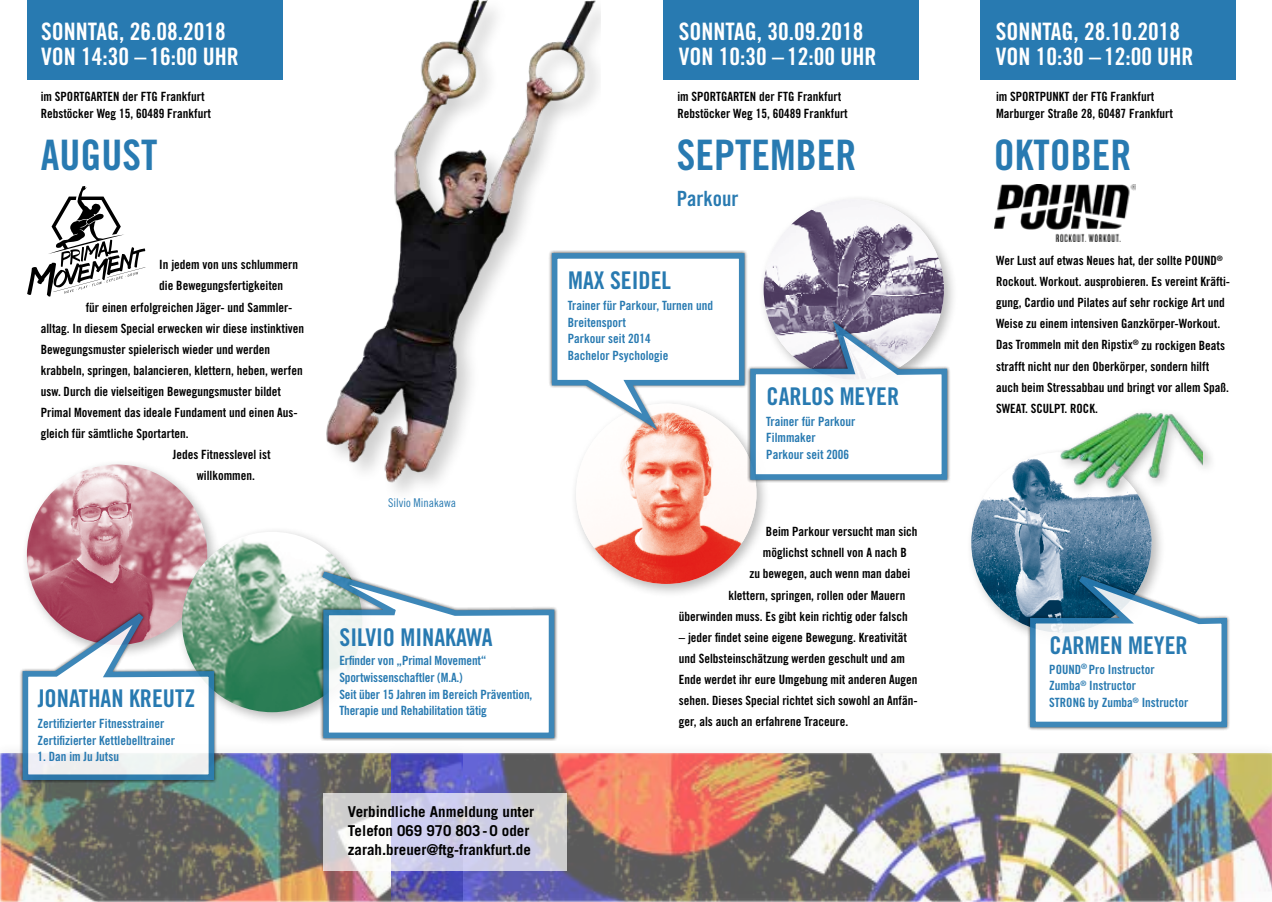
<style>
.page{position:relative;width:1272px;height:902px;background:#fff}
.page>*{position:absolute;margin:0;border:0;box-sizing:border-box;transform-origin:0 0}
.t1{font:42px "Trade Gothic Bold Cond Twenty";color:#287ab1}
.t2{font:24.45px "Trade Gothic Bold Cond Twenty";color:#287ab1}
.t3{font:24px/25.3px "Trade Gothic Bold Cond Twenty";color:#fff}
.t4{font:21px "Trade Gothic Bold Cond Twenty";color:#287ab1}
.t5{font:700 15px/19px "Trade Gothic";color:#000}
.t6{font:12.75px/21.1px "Trade Gothic Bold Cond Twenty";color:#000}
.t7{font:12.75px/16.5px "Trade Gothic Bold Cond Twenty";color:#287ab1}
.t8{font:12px "Trade Gothic Cond Eighteen";color:#287ab1}
</style>
<div class="page">
<div style="left:0;top:740px;width:1271px;height:161px;background:#fbfbfb"></div>
<img style="left:0;top:753px;width:391px;height:148px">
<img style="left:391px;top:753px;width:880px;height:148px">
<div style="left:27px;top:0;width:255px;height:79px;background:#287ab1"></div>
<div style="left:663px;top:0;width:255px;height:79px;background:#287ab1"></div>
<div style="left:980px;top:0;width:255px;height:79px;background:#287ab1"></div>
<div style="left:21px;top:458px;width:200px;height:201px;background:#000;opacity:.28"></div>
<img style="left:27px;top:464px;width:180px;height:181px;border-radius:90px">
<div style="left:176px;top:526px;width:200px;height:200px;background:#000;opacity:.28"></div>
<img style="left:182px;top:531px;width:180px;height:181px;border-radius:90px">
<div style="left:965px;top:446px;width:200px;height:200px;background:#000;opacity:.28"></div>
<img style="left:971px;top:452px;width:180px;height:180px;border-radius:90px">
<svg style="left:27px;top:186px;width:118px;height:110px"></svg>
<svg style="left:20px;top:607px;width:197px;height:175px"></svg>
<svg style="left:316px;top:565px;width:241px;height:175px"></svg>
<div style="left:757px;top:193px;width:201px;height:201px;background:#000;opacity:.28"></div>
<img style="left:763px;top:199px;width:180px;height:180px;border-radius:90px">
<img style="left:994px;top:185px;width:141px;height:56px">
<svg style="left:1027px;top:570px;width:202px;height:160px"></svg>
<img style="left:326px;top:0;width:274px;height:492px">
<svg style="left:323px;top:793px;width:244px;height:78px;background:#d5d4e3"></svg>
<div style="left:1055px;top:407px;width:161px;height:93px;background:#000;opacity:.28"></div>
<img style="left:1059px;top:411px;width:143px;height:80px">
<div style="left:570px;top:397px;width:200px;height:201px;background:#000;opacity:.28"></div>
<img style="left:576px;top:403px;width:180px;height:181px;border-radius:90px">
<svg style="left:549px;top:250px;width:400px;height:232px"></svg>
<h3 class="t3" style="left:41px;top:18px;width:199px">SONNTAG, 26.08.2018<br>VON 14:30 –16:00 UHR</h3>
<h3 class="t3" style="left:995px;top:18px;width:199px">SONNTAG, 28.10.2018<br>VON 10:30 – 12:00 UHR</h3>
<h3 class="t3" style="left:679px;top:18px;width:199px">SONNTAG, 30.09.2018<br>VON 10:30 –12:00 UHR</h3>
<p class="t6" style="left:41px;top:88px;width:172px;line-height:17px">im SPORTGARTEN der FTG Frankfurt<br>Rebstöcker Weg 15, 60489 Frankfurt</p>
<p class="t6" style="left:677px;top:88px;width:172px;line-height:17px">im SPORTGARTEN der FTG Frankfurt<br>Rebstöcker Weg 15, 60489 Frankfurt</p>
<p class="t6" style="left:996px;top:88px;width:178px;line-height:17px">im SPORTPUNKT der FTG Frankfurt<br>Marburger Straße 28, 60487 Frankfurt</p>
<h1 class="t1" style="left:41px;top:130px;width:118px">AUGUST</h1>
<h1 class="t1" style="left:676px;top:130px;width:181px">SEPTEMBER</h1>
<h1 class="t1" style="left:993px;top:130px;width:139px">OKTOBER</h1>
<p class="t6" style="left:159px;top:254px;width:140px">In jedem von uns schlummern</p>
<p class="t6" style="left:159px;top:275px;width:125px">die Bewegungsfertigkeiten</p>
<p class="t6" style="left:86px;top:296px;width:208px">für einen erfolgreichen Jäger- und Sammler-</p>
<p class="t6" style="left:41px;top:317px;width:265px">alltag. In diesem Special erwecken wir diese instinktiven</p>
<p class="t6" style="left:41px;top:338px;width:231px">Bewegungsmuster spielerisch wieder und werden</p>
<p class="t6" style="left:41px;top:359px;width:263px">krabbeln, springen, balancieren, klettern, heben, werfen</p>
<p class="t6" style="left:41px;top:381px;width:242px">usw. Durch die vielseitigen Bewegungsmuster bildet</p>
<p class="t6" style="left:41px;top:402px;width:258px">Primal Movement das ideale Fundament und einen Aus-</p>
<p class="t6" style="left:41px;top:423px;width:149px">gleich für sämtliche Sportarten.</p>
<p class="t6" style="left:173px;top:444px;width:99px">Jedes Fitnesslevel ist</p>
<p class="t6" style="left:197px;top:465px;width:60px">willkommen.</p>
<h2 class="t2" style="left:38px;top:683px;width:159px">JONATHAN KREUTZ</h2>
<p class="t7" style="left:38px;top:715px;width:139px">Zertifizierter Fitnesstrainer<br>Zertifizierter Kettlebelltrainer</p>
<p class="t7" style="left:38px;top:748px;width:83px">1. Dan im Ju Jutsu</p>
<p class="t8" style="left:388px;top:496px;width:69px">Silvio Minakawa</p>
<h2 class="t2" style="left:339px;top:622px;width:155px">SILVIO MINAKAWA</h2>
<p class="t7" style="left:339px;top:652px;width:194px">Erfinder von „Primal Movement“ Sportwissenschaftler (M.A.)<br>Seit über 15 Jahren im Bereich Prävention, Therapie und Rehabilitation tätig</p>
<p class="t5" style="left:348px;top:801px;width:188px">Verbindliche Anmeldung unter<br>Telefon 069 970 803-0 oder zarah.breuer@ftg-frankfurt.de</p>
<h3 class="t4" style="left:676px;top:186px;width:63px">Parkour</h3>
<h2 class="t2" style="left:568px;top:266px;width:104px">MAX SEIDEL</h2>
<p class="t7" style="left:568px;top:297px;width:147px">Trainer für Parkour, Turnen und<br>Breitensport<br>Parkour seit 2014<br>Bachelor Psychologie</p>
<h2 class="t2" style="left:766px;top:381px;width:134px">CARLOS MEYER</h2>
<p class="t7" style="left:766px;top:412px;width:91px">Trainer für Parkour<br>Filmmaker<br>Parkour seit 2006</p>
<p class="t6" style="left:766px;top:521px;width:153px">Beim Parkour versucht man sich</p>
<p class="t6" style="left:763px;top:542px;width:145px">möglichst schnell von A nach B</p>
<p class="t6" style="left:749px;top:563px;width:162px">zu bewegen, auch wenn man dabei</p>
<p class="t6" style="left:728px;top:584px;width:178px">klettern, springen, rollen oder Mauern</p>
<p class="t6" style="left:679px;top:605px;width:230px">überwinden muss. Es gibt kein richtig oder falsch</p>
<p class="t6" style="left:679px;top:626px;width:240px">– jeder findet seine eigene Bewegung. Kreativität und Selbsteinschätzung werden geschult und am Ende werdet ihr eure Umgebung mit anderen Augen sehen. Dieses Special richtet sich sowohl an Anfän&shy;ger, als auch an erfahrene Traceure.</p>
<p class="t6" style="left:996px;top:250px;width:236px">Wer Lust auf etwas Neues hat, der sollte POUND<sup>® </sup>Rockout. Workout. ausprobieren. Es vereint Kräfti&shy;gung, Cardio und Pilates auf sehr rockige Art und Weise zu einem intensiven Ganzkörper-Workout.<br>Das Trommeln mit den Ripstix<sup>®</sup> zu rockigen Beats strafft nicht nur den Oberkörper, sondern hilft auch beim Stressabbau und bringt vor allem Spaß.<br>SWEAT. SCULPT. ROCK.</p>
<h2 class="t2" style="left:1049px;top:630px;width:140px">CARMEN MEYER</h2>
<p class="t7" style="left:1049px;top:660px;width:141px">POUND<sup>®</sup> Pro Instructor<br>Zumba<sup>®</sup> Instructor<br>STRONG by Zumba<sup>®</sup> Instructor</p>
</div>
